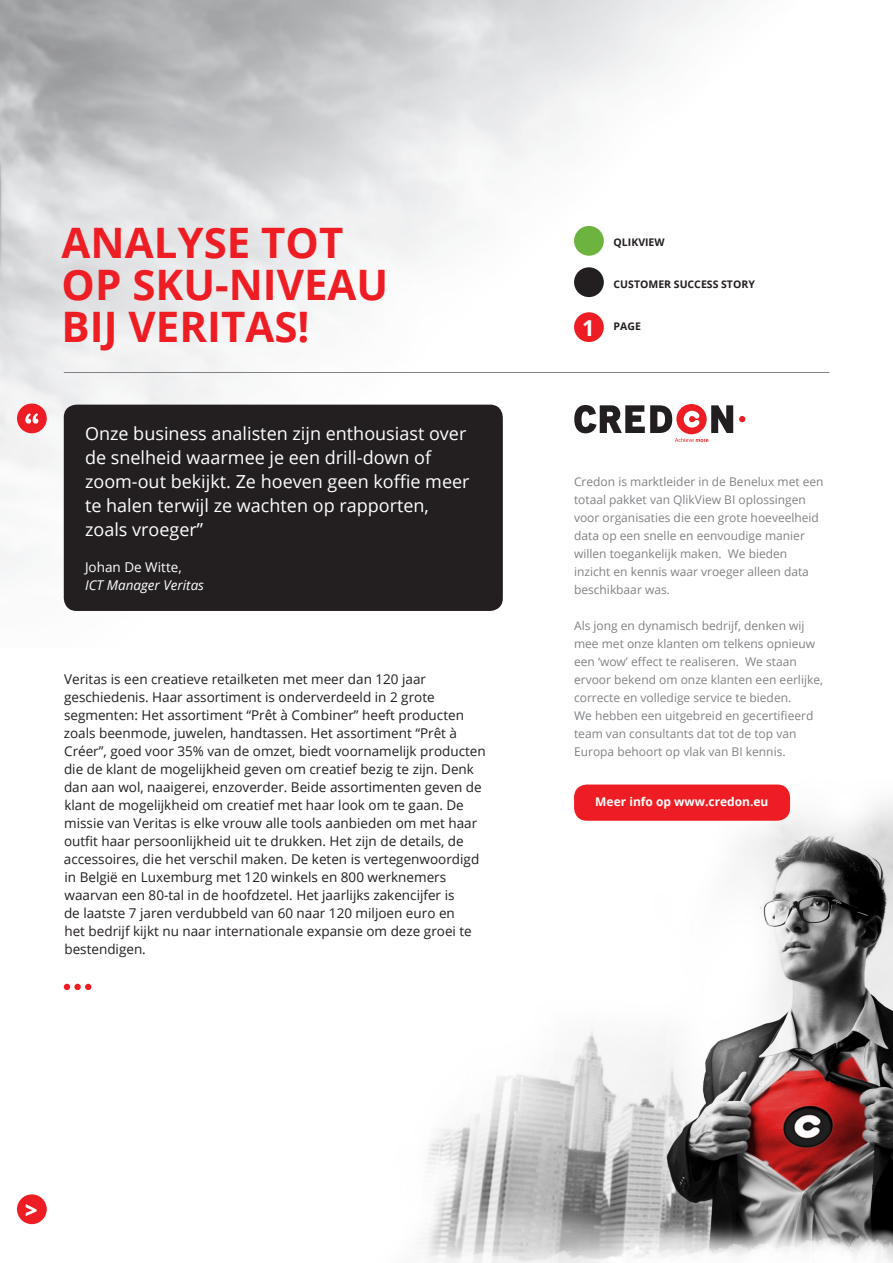
<style>
.page{position:relative;width:893px;height:1263px;background:#fff}
.page>*{position:absolute;margin:0;border:0;box-sizing:border-box;transform-origin:0 0}
.t1{font:700 42px "Open Sans";color:#ee1d23}
.t2{font:800 21.9px "Open Sans";color:#fff}
.t3{font:700 21.9px "Open Sans";color:#fff}
.t4{font:18px/24px "Open Sans";color:#fff}
.Body{font:13.5px/18px "Open Sans";color:#231f20}
.t5{font:italic 13.5px "Open Sans";color:#fff}
.t6{font:13.5px "Open Sans";color:#fff}
.Kolom_twee{font:12px/18px "Open Sans";color:#808285}
.Kolom_twee-2{font:700 12px "Open Sans";color:#fff}
.t7{font:700 10.5px "Open Sans";color:#231f20}
</style>
<div class="page">
<img style="left:423px;top:785px;width:470px;height:478px">
<img style="left:0;top:0;width:830px;height:611px">
<div style="left:17px;top:1194px;width:30px;height:30px;background:#ee1d23;border-radius:50%"></div>
<div style="left:566px;top:396px;width:300px;height:81px;background:#fff"></div>
<svg style="left:574px;top:404px;width:159px;height:38px"></svg>
<svg style="left:739px;top:416px;width:6px;height:6px"></svg>
<svg style="left:64px;top:984px;width:6px;height:6px"></svg>
<div style="left:74px;top:984px;width:7px;height:6px;background:#ee1d23;border-radius:50%"></div>
<svg style="left:85px;top:984px;width:6px;height:6px"></svg>
<div style="left:64px;top:405px;width:439px;height:206px;background:#231f20;border-radius:13px"></div>
<div style="left:574px;top:312px;width:30px;height:30px;background:#ee1d23;border-radius:50%"></div>
<div style="left:574px;top:267px;width:30px;height:30px;background:#231f20;border-radius:50%"></div>
<div style="left:574px;top:226px;width:30px;height:30px;background:#6cb43f;border-radius:50%"></div>
<div style="left:17px;top:403px;width:30px;height:30px;background:#ee1d23;border-radius:50%"></div>
<svg style="left:25px;top:413px;width:13px;height:11px"></svg>
<hr style="left:64px;top:372px;width:765px;height:1px;background:#808285">
<div style="left:574px;top:784px;width:216px;height:37px;background:#ee1d23;border-radius:13px"></div>
<p class="t1" style="left:62px;top:213px;width:283px">ANALYSE TOT</p>
<p class="t1" style="left:62px;top:255px;width:328px">OP SKU-NIVEAU</p>
<p class="t1" style="left:62px;top:297px;width:249px">BIJ VERITAS!</p>
<p class="t4" style="left:85px;top:421px;width:386px">Onze business analisten zijn enthousiast over de snelheid waarmee je een drill-down of zoom-out bekijkt. Ze hoeven geen koffie meer te halen terwijl ze wachten op rapporten,</p>
<p class="t4" style="left:85px;top:517px;width:120px">zoals vroeger”</p>
<p class="t6" style="left:85px;top:557px;width:98px">Johan De Witte,</p>
<p class="t5" style="left:85px;top:575px;width:121px">ICT Manager Veritas</p>
<p class="Body" style="left:64px;top:670px;width:423px">Veritas is een creatieve retailketen met meer dan 120 jaar geschiedenis. Haar assortiment is onderverdeeld in 2 grote segmenten: Het assortiment “Prêt à Combiner” heeft producten zoals beenmode, juwelen, handtassen. Het assortiment “Prêt à Créer”, goed voor 35% van de omzet, biedt voornamelijk producten die de klant de mogelijkheid geven om creatief bezig te zijn. Denk dan aan wol, naaigerei, enzoverder. Beide assortimenten geven de klant de mogelijkheid om creatief met haar look om te gaan. De missie van Veritas is elke vrouw alle tools aanbieden om met haar outfit haar persoonlijkheid uit te drukken. Het zijn de details, de accessoires, die het verschil maken. De keten is vertegenwoordigd in België en Luxemburg met 120 winkels en 800 werknemers waarvan een 80-tal in de hoofdzetel. Het jaarlijks zakencijfer is<br>de laatste 7 jaren verdubbeld van 60 naar 120 miljoen euro en<br>het bedrijf kijkt nu naar internationale expansie om deze groei te bestendigen.</p>
<p class="t3" style="left:582px;top:312px;width:14px">1</p>
<p class="t7" style="left:614px;top:235px;width:53px">QLIKVIEW</p>
<p class="t7" style="left:614px;top:277px;width:143px">CUSTOMER SUCCESS STORY</p>
<p class="t7" style="left:614px;top:319px;width:29px">PAGE</p>
<p class="Kolom_twee" style="left:574px;top:472px;width:251px">Credon is marktleider in de Benelux met een totaal pakket van QlikView BI oplossingen voor organisaties die een grote hoeveelheid data op een snelle en eenvoudige manier willen toegankelijk maken. We bieden inzicht en kennis waar vroeger alleen data beschikbaar was.</p>
<p class="Kolom_twee" style="left:574px;top:616px;width:250px">Als jong en dynamisch bedrijf, denken wij mee met onze klanten om telkens opnieuw een ‘wow’ effect te realiseren. We staan ervoor bekend om onze klanten een eerlijke, correcte en volledige service te bieden.</p>
<p class="Kolom_twee" style="left:574px;top:706px;width:241px">We hebben een uitgebreid en gecertifieerd team van consultants dat tot de top van<br>Europa behoort op vlak van BI kennis.</p>
<p class="Kolom_twee-2" style="left:595px;top:794px;width:175px">Meer info op www.credon.eu</p>
<p class="t2" style="left:25px;top:1193px;width:14px">&gt;</p>
</div>
